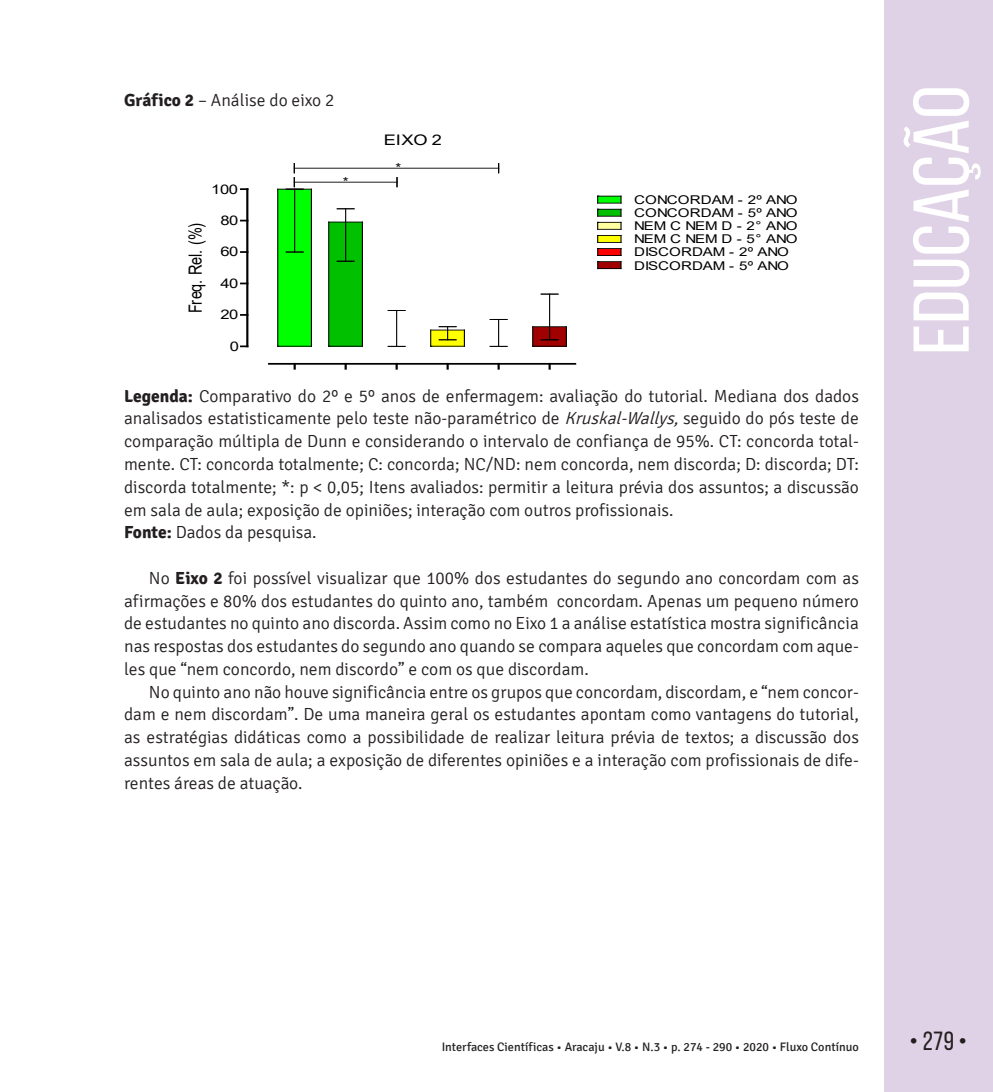
<style>
.page{position:relative;width:993px;height:1092px;background:#fff}
.page>*{position:absolute;margin:0;border:0;box-sizing:border-box;transform-origin:0 0}
.t1{font:78.75px "Bebas Neue";color:#fff;scale:1.09 1}
.t2{font:26.25px "Bebas Neue";color:#231f20}
.t3{font:18.2px "Arial";letter-spacing:-.02em;color:#000;scale:.8 1}
.TEXTO{font:300 17.5px/22.8px "Signika";color:#231f20;text-align:justify}
.t4{font:14.53px "Arial";color:#000;scale:1.25 1}
.t5{font:13.3px "Arial";letter-spacing:-.03em;color:#000;scale:1.25 1}
.t6{font:12.25px "Signika";color:#231f20}
.t7{font:12.08px/13.1px "Arial";letter-spacing:-.015em;color:#000;scale:1.25 1}
.t8{font:12.08px/13.1px "Arial";letter-spacing:-.045em;color:#000;scale:1.25 1}
.s1{font-weight:700}
.s2{font-style:italic}
</style>
<div class="page">
<div style="left:883px;top:0;width:109px;height:1091px;background:#e0d2e6"></div>
<div style="left:278px;top:189px;width:33px;height:157px;background:#0f0"></div>
<hr style="left:277px;top:189px;width:1px;height:157px;background:#000">
<hr style="left:278px;top:189px;width:33px;height:1px;background:#000">
<hr style="left:311px;top:189px;width:1px;height:157px;background:#000">
<hr style="left:278px;top:346px;width:33px;height:1px;background:#000">
<hr style="left:294px;top:189px;width:1px;height:63px;background:#000">
<svg style="left:286px;top:251px;width:17px;height:1px"></svg>
<div style="left:328px;top:222px;width:34px;height:124px;background:#00c000"></div>
<hr style="left:328px;top:222px;width:1px;height:124px;background:#000">
<hr style="left:328px;top:221px;width:34px;height:1px;background:#000">
<hr style="left:362px;top:222px;width:1px;height:124px;background:#000">
<hr style="left:328px;top:346px;width:34px;height:1px;background:#000">
<svg style="left:337px;top:208px;width:17px;height:1px"></svg>
<hr style="left:345px;top:209px;width:1px;height:52px;background:#000">
<svg style="left:337px;top:261px;width:17px;height:1px"></svg>
<svg style="left:490px;top:319px;width:17px;height:28px"></svg>
<div style="left:532px;top:327px;width:34px;height:19px;background:#a00000"></div>
<svg style="left:532px;top:327px;width:1px;height:19px"></svg>
<hr style="left:532px;top:326px;width:34px;height:1px;background:#000">
<svg style="left:565px;top:327px;width:1px;height:19px"></svg>
<hr style="left:532px;top:346px;width:34px;height:1px;background:#000">
<svg style="left:541px;top:293px;width:17px;height:1px"></svg>
<hr style="left:549px;top:294px;width:1px;height:46px;background:#000">
<svg style="left:541px;top:339px;width:17px;height:1px"></svg>
<svg style="left:388px;top:310px;width:17px;height:1px"></svg>
<hr style="left:396px;top:310px;width:1px;height:36px;background:#000">
<svg style="left:388px;top:346px;width:17px;height:1px"></svg>
<div style="left:430px;top:330px;width:34px;height:16px;background:#ff0"></div>
<svg style="left:430px;top:330px;width:1px;height:16px"></svg>
<hr style="left:430px;top:329px;width:34px;height:1px;background:#000">
<svg style="left:464px;top:330px;width:1px;height:16px"></svg>
<hr style="left:430px;top:346px;width:34px;height:1px;background:#000">
<svg style="left:439px;top:326px;width:17px;height:14px"></svg>
<hr style="left:269px;top:363px;width:306px;height:2px;background:#000">
<hr style="left:246px;top:189px;width:2px;height:157px;background:#000">
<svg style="left:241px;top:345px;width:6px;height:2px"></svg>
<svg style="left:597px;top:196px;width:24px;height:73px"></svg>
<hr style="left:294px;top:168px;width:204px;height:1px;background:#000">
<hr style="left:294px;top:182px;width:103px;height:1px;background:#000">
<svg style="left:286px;top:163px;width:17px;height:27px"></svg>
<p class="TEXTO" style="left:124px;top:89px;width:212px"><span class="s1">Gráfico 2</span> – Análise do eixo 2</p>
<p class="t5" style="left:211px;top:180px;width:23px">100</p>
<p class="t3" style="left:183px;top:313px;width:114px;rotate:-90deg">Freq. Rel. (%)</p>
<p class="t5" style="left:220px;top:211px;width:16px">80</p>
<p class="t5" style="left:220px;top:242px;width:16px">60</p>
<p class="t5" style="left:220px;top:274px;width:16px">40</p>
<p class="t5" style="left:220px;top:305px;width:16px">20</p>
<p class="t5" style="left:230px;top:337px;width:9px">0</p>
<p class="t7" style="left:343px;top:175px;width:6px">*</p>
<p class="t4" style="left:384px;top:130px;width:48px">EIXO 2</p>
<p class="t7" style="left:395px;top:161px;width:6px">*</p>
<p class="t7" style="left:634px;top:193px;width:132px">CONCORDAM - 2º ANO<br>CONCORDAM - 5º ANO</p>
<p class="t7" style="left:634px;top:245px;width:125px">DISCORDAM - 2º ANO<br>DISCORDAM - 5º ANO</p>
<p class="t8" style="left:634px;top:219px;width:132px">NEM C NEM D - 2° ANO<br>NEM C NEM D - 5° ANO</p>
<p class="TEXTO" style="left:124px;top:385px;width:736px"><span class="s1">Legenda:</span> Comparativo do 2º e 5º anos de enfermagem: avaliação do tutorial. Mediana dos dados analisados estatisticamente pelo teste não-paramétrico de <span class="s2">Kruskal-Wallys,</span>seguido do pós teste de comparação múltipla de Dunn e considerando o intervalo de confiança de 95%. CT: concorda total&shy;mente. CT: concorda totalmente; C: concorda; NC/ND: nem concorda, nem discorda; D: discorda; DT: discorda totalmente; *: p &lt; 0,05; Itens avaliados: permitir a leitura prévia dos assuntos; a discussão em sala de aula; exposição de opiniões; interação com outros profissionais.</p>
<p class="TEXTO" style="left:124px;top:521px;width:194px"><span class="s1">Fonte:</span> Dados da pesquisa.</p>
<p class="TEXTO" style="left:124px;top:567px;width:736px;text-indent:25px">No <span class="s1">Eixo 2</span> foi possível visualizar que 100% dos estudantes do segundo ano concordam com as afirmações e 80% dos estudantes do quinto ano, também concordam. Apenas um pequeno número de estudantes no quinto ano discorda. Assim como no Eixo 1 a análise estatística mostra significância nas respostas dos estudantes do segundo ano quando se compara aqueles que concordam com aque&shy;les que “nem concordo, nem discordo” e com os que discordam.</p>
<p class="TEXTO" style="left:124px;top:680px;width:736px;text-indent:25px">No quinto ano não houve significância entre os grupos que concordam, discordam, e “nem concor&shy;dam e nem discordam”. De uma maneira geral os estudantes apontam como vantagens do tutorial, as estratégias didáticas como a possibilidade de realizar leitura prévia de textos; a discussão dos assuntos em sala de aula; a exposição de diferentes opiniões e a interação com profissionais de dife&shy;rentes áreas de atuação.</p>
<h1 class="t1" style="left:898px;top:355px;width:248px;rotate:-90deg">EDUCAÇÃO</h1>
<p class="t6" style="left:441px;top:1040px;width:418px">Interfaces Científicas • Aracaju • V.8 • N.3 • p. 274 - 290 • 2020 • Fluxo Contínuo</p>
<h2 class="t2" style="left:909px;top:1026px;width:59px">• 279 •</h2>
</div>
